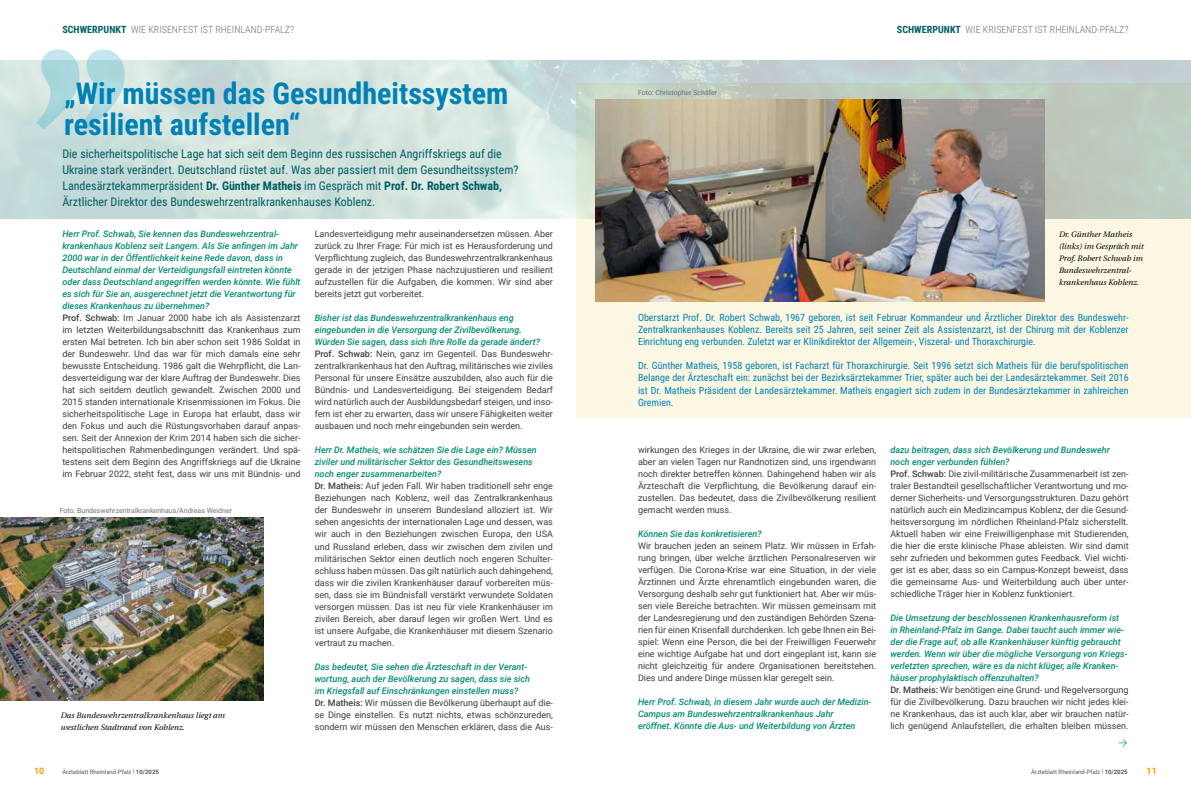
<style>
.page{position:relative;width:1191px;height:794px;background:#fff}
.page>*{position:absolute;margin:0;border:0;box-sizing:border-box;transform-origin:0 0}
.t1{font:700 30px/31px "Roboto Condensed";color:#0081b5}
.t2{font:12px/16px "Roboto Condensed";color:#005d62}
.t3{font:10px/12px "Roboto Condensed";color:#0081b5;text-align:justify}
.t4{font:300 10px "Roboto Condensed";color:#707172}
.t5{font:9px/12px "Roboto";color:#3e3d40}
.t6{font:italic 500 9px/12px "Roboto";color:#008c71}
.t7{font:700 9px "Roboto";color:#f49e00}
.t8{font:italic 8px/12px "Linguistics Pro";letter-spacing:.005em;color:#000}
.t9{font:7px "Roboto";color:#707172}
.t10{font:6px "Roboto";color:#58585a}
.s1{font-weight:700;color:#005d62}
.s2{font-weight:700}
.s3{font-weight:500;font-style:italic;color:#008c71}
.s4{font-weight:500}
.s5{font-style:normal;color:#3e3d40}
.s6{font-weight:400;font-style:normal;color:#3e3d40}
</style>
<div class="page">
<div style="left:576px;top:83px;width:615px;height:334px;background:#fbf7e3"></div>
<img style="left:0;top:61px;width:1191px;height:157px">
<img style="left:0;top:518px;width:264px;height:182px">
<svg style="left:36px;top:49px;width:89px;height:80px;background:#c1e0e1"></svg>
<img style="left:595px;top:100px;width:449px;height:201px">
<svg style="left:1118px;top:739px;width:8px;height:7px"></svg>
<p class="t4" style="left:62px;top:22px;width:233px"><span class="s1">SCHWERPUNKT</span> WIE KRISENFEST IST RHEINLAND-PFALZ?</p>
<p class="t4" style="left:897px;top:22px;width:233px"><span class="s1">SCHWERPUNKT</span> WIE KRISENFEST IST RHEINLAND-PFALZ?</p>
<h1 class="t1" style="left:64px;top:77px;width:446px">„Wir müssen das Gesundheitssystem resilient aufstellen“</h1>
<p class="t2" style="left:62px;top:145px;width:457px">Die sicherheitspolitische Lage hat sich seit dem Beginn des russischen Angriffskriegs auf die Ukraine stark verändert. Deutschland rüstet auf. Was aber passiert mit dem Gesundheitssystem?<br>Landesärztekammerpräsident <span class="s2">Dr. Günther Matheis</span> im Gespräch mit <span class="s2">Prof. Dr. Robert Schwab, </span>Ärztlicher Direktor des Bundeswehrzentralkrankenhauses Koblenz.</p>
<p class="t5" style="left:62px;top:228px;width:240px"><span class="s3">Herr Prof. Schwab, Sie kennen das Bundeswehrzentral&shy;krankenhaus Koblenz seit Langem. Als Sie anfingen im Jahr 2000 war in der Öffentlichkeit keine Rede davon, dass in Deutschland einmal der Verteidigungsfall eintreten könnte oder dass Deutschland angegriffen werden könnte. Wie fühlt es sich für Sie an, ausgerechnet jetzt die Verantwortung für dieses Krankenhaus zu übernehmen?<br></span><span class="s4">Prof. Schwab:</span> Im Januar 2000 habe ich als Assistenzarzt im letzten Weiterbildungsabschnitt das Krankenhaus zum ersten Mal betreten. Ich bin aber schon seit 1986 Soldat in der Bundeswehr. Und das war für mich damals eine sehr bewusste Entscheidung. 1986 galt die Wehrpflicht, die Lan&shy;desverteidigung war der klare Auftrag der Bundeswehr. Dies hat sich seitdem deutlich gewandelt. Zwischen 2000 und 2015 standen internationale Krisenmissionen im Fokus. Die sicherheitspolitische Lage in Europa hat erlaubt, dass wir den Fokus und auch die Rüstungsvorhaben darauf anpas&shy;sen. Seit der Annexion der Krim 2014 haben sich die sicher&shy;heitspolitischen Rahmenbedingungen verändert. Und spä&shy;testens seit dem Beginn des Angriffskriegs auf die Ukraine im Februar 2022, steht fest, dass wir uns mit Bündnis- und</p>
<p class="t5" style="left:315px;top:228px;width:240px;text-align:justify">Landesverteidigung mehr auseinandersetzen müssen. Aber zurück zu Ihrer Frage: Für mich ist es Herausforderung und Verpflichtung zugleich, das Bundeswehrzentralkrankenhaus gerade in der jetzigen Phase nachzujustieren und resilient aufzustellen für die Aufgaben, die kommen. Wir sind aber bereits jetzt gut vorbereitet.</p>
<p class="t5" style="left:315px;top:312px;width:240px"><span class="s3">Bisher ist das Bundeswehrzentralkrankenhaus eng eingebunden in die Versorgung der Zivilbevölkerung.<br>Würden Sie sagen, dass sich Ihre Rolle da gerade ändert?<br></span><span class="s4">Prof. Schwab:</span> Nein, ganz im Gegenteil. Das Bundeswehr&shy;zentralkrankenhaus hat den Auftrag, militärisches wie ziviles Personal für unsere Einsätze auszubilden, also auch für die Bündnis- und Landesverteidigung. Bei steigendem Bedarf wird natürlich auch der Ausbildungsbedarf steigen, und inso&shy;fern ist eher zu erwarten, dass wir unsere Fähigkeiten weiter ausbauen und noch mehr eingebunden sein werden.</p>
<p class="t5" style="left:315px;top:444px;width:240px"><span class="s3">Herr Dr. Matheis, wie schätzen Sie die Lage ein? Müssen ziviler und militärischer Sektor des Gesundheitswesens noch enger zusammenarbeiten?<br></span><span class="s4">Dr. Matheis:</span> Auf jeden Fall. Wir haben traditionell sehr enge Beziehungen nach Koblenz, weil das Zentralkrankenhaus der Bundeswehr in unserem Bundesland alloziert ist. Wir sehen angesichts der internationalen Lage und dessen, was wir auch in den Beziehungen zwischen Europa, den USA und Russland erleben, dass wir zwischen dem zivilen und militärischen Sektor einen deutlich noch engeren Schulter&shy;schluss haben müssen. Das gilt natürlich auch dahingehend, dass wir die zivilen Krankenhäuser darauf vorbereiten müs&shy;sen, dass sie im Bündnisfall verstärkt verwundete Soldaten versorgen müssen. Das ist neu für viele Krankenhäuser im zivilen Bereich, aber darauf legen wir großen Wert. Und es ist unsere Aufgabe, die Krankenhäuser mit diesem Szenario vertraut zu machen.</p>
<p class="t6" style="left:315px;top:660px;width:240px">Das bedeutet, Sie sehen die Ärzteschaft in der Verant&shy;wortung, auch der Bevölkerung zu sagen, dass sie sich<br>im Kriegsfall auf Einschränkungen einstellen muss?<br><span class="s5">Dr. Matheis:</span> <span class="s6">Wir müssen die Bevölkerung überhaupt auf die&shy;se Dinge einstellen. Es nutzt nichts, etwas schönzureden, sondern wir müssen den Menschen erklären, dass die Aus-</span></p>
<p class="t9" style="left:60px;top:506px;width:174px">Foto: Bundeswehrzentralkrankenhaus/Andreas Weidner</p>
<p class="t8" style="left:60px;top:708px;width:166px">Das Bundeswehrzentralkrankenhaus liegt am westlichen Stadtrand von Koblenz.</p>
<p class="t9" style="left:638px;top:87px;width:81px">Foto: Christopher Schäfer</p>
<p class="t8" style="left:1058px;top:228px;width:86px">Dr. Günther Matheis (links) im Gespräch mit<br>Prof. Robert Schwab im<br>Bundeswehrzentral&shy;krankenhaus Koblenz.</p>
<p class="t3" style="left:638px;top:311px;width:492px">Oberstarzt Prof. Dr. Robert Schwab, 1967 geboren, ist seit Februar Kommandeur und Ärztlicher Direktor des Bundeswehr-Zentralkrankenhauses Koblenz. Bereits seit 25 Jahren, seit seiner Zeit als Assistenzarzt, ist der Chirurg mit der Koblenzer Einrichtung eng verbunden. Zuletzt war er Klinikdirektor der Allgemein-, Viszeral- und Thoraxchirurgie.</p>
<p class="t3" style="left:638px;top:359px;width:492px">Dr. Günther Matheis, 1958 geboren, ist Facharzt für Thoraxchirurgie. Seit 1996 setzt sich Matheis für die berufspolitischen Belange der Ärzteschaft ein: zunächst bei der Bezirksärztekammer Trier, später auch bei der Landesärztekammer. Seit 2016 ist Dr. Matheis Präsident der Landesärztekammer. Matheis engagiert sich zudem in der Bundesärztekammer in zahlreichen Gremien.</p>
<p class="t5" style="left:638px;top:444px;width:240px;text-align:justify">wirkungen des Krieges in der Ukraine, die wir zwar erleben, aber an vielen Tagen nur Randnotizen sind, uns irgendwann noch direkter betreffen können. Dahingehend haben wir als Ärzteschaft die Verpflichtung, die Bevölkerung darauf ein&shy;zustellen. Das bedeutet, dass die Zivilbevölkerung resilient gemacht werden muss.</p>
<p class="t6" style="left:638px;top:528px;width:125px">Können Sie das konkretisieren?</p>
<p class="t5" style="left:638px;top:540px;width:240px;text-align:justify">Wir brauchen jeden an seinem Platz. Wir müssen in Erfah&shy;rung bringen, über welche ärztlichen Personalreserven wir verfügen. Die Corona-Krise war eine Situation, in der viele Ärztinnen und Ärzte ehrenamtlich eingebunden waren, die Versorgung deshalb sehr gut funktioniert hat. Aber wir müs&shy;sen viele Bereiche betrachten. Wir müssen gemeinsam mit der Landesregierung und den zuständigen Behörden Szena&shy;rien für einen Krisenfall durchdenken. Ich gebe Ihnen ein Bei&shy;spiel: Wenn eine Person, die bei der Freiwilligen Feuerwehr eine wichtige Aufgabe hat und dort eingeplant ist, kann sie nicht gleichzeitig für andere Organisationen bereitstehen.<br>Dies und andere Dinge müssen klar geregelt sein.</p>
<p class="t6" style="left:638px;top:696px;width:234px">Herr Prof. Schwab, in diesem Jahr wurde auch der Medizin-<br>Campus am Bundeswehrzentralkrankenhaus Jahr<br>eröffnet. Könnte die Aus- und Weiterbildung von Ärzten</p>
<p class="t5" style="left:890px;top:444px;width:240px"><span class="s3">dazu beitragen, dass sich Bevölkerung und Bundeswehr noch enger verbunden fühlen?<br></span><span class="s4">Prof. Schwab:</span> Die zivil-militärische Zusammenarbeit ist zen&shy;traler Bestandteil gesellschaftlicher Verantwortung und mo&shy;derner Sicherheits- und Versorgungsstrukturen. Dazu gehört natürlich auch ein Medizincampus Koblenz, der die Gesund&shy;heitsversorgung im nördlichen Rheinland-Pfalz sicherstellt.<br>Aktuell haben wir eine Freiwilligenphase mit Studierenden, die hier die erste klinische Phase ableisten. Wir sind damit sehr zufrieden und bekommen gutes Feedback. Viel wichti&shy;ger ist es aber, dass so ein Campus-Konzept beweist, dass die gemeinsame Aus- und Weiterbildung auch über unter&shy;schiedliche Träger hier in Koblenz funktioniert.</p>
<p class="t6" style="left:890px;top:612px;width:240px">Die Umsetzung der beschlossenen Krankenhausreform ist in Rheinland-Pfalz im Gange. Dabei taucht auch immer wie&shy;der die Frage auf, ob alle Krankenhäuser künftig gebraucht werden. Wenn wir über die mögliche Versorgung von Kriegs&shy;verletzten sprechen, wäre es da nicht klüger, alle Kranken&shy;häuser prophylaktisch offenzuhalten?<br><span class="s5">Dr. Matheis:</span> <span class="s6">Wir benötigen eine Grund- und Regelversorgung für die Zivilbevölkerung. Dazu brauchen wir nicht jedes klei&shy;ne Krankenhaus, das ist auch klar, aber wir brauchen natür&shy;lich genügend Anlaufstellen, die erhalten bleiben müssen.</span></p>
<p class="t7" style="left:34px;top:764px;width:12px">10</p>
<p class="t10" style="left:62px;top:767px;width:98px">Ärzteblatt Rheinland-Pfalz | <span class="s2">10/2025</span></p>
<p class="t10" style="left:1031px;top:767px;width:98px">Ärzteblatt Rheinland-Pfalz | <span class="s2">10/2025</span></p>
<p class="t7" style="left:1146px;top:764px;width:12px">11</p>
</div>
